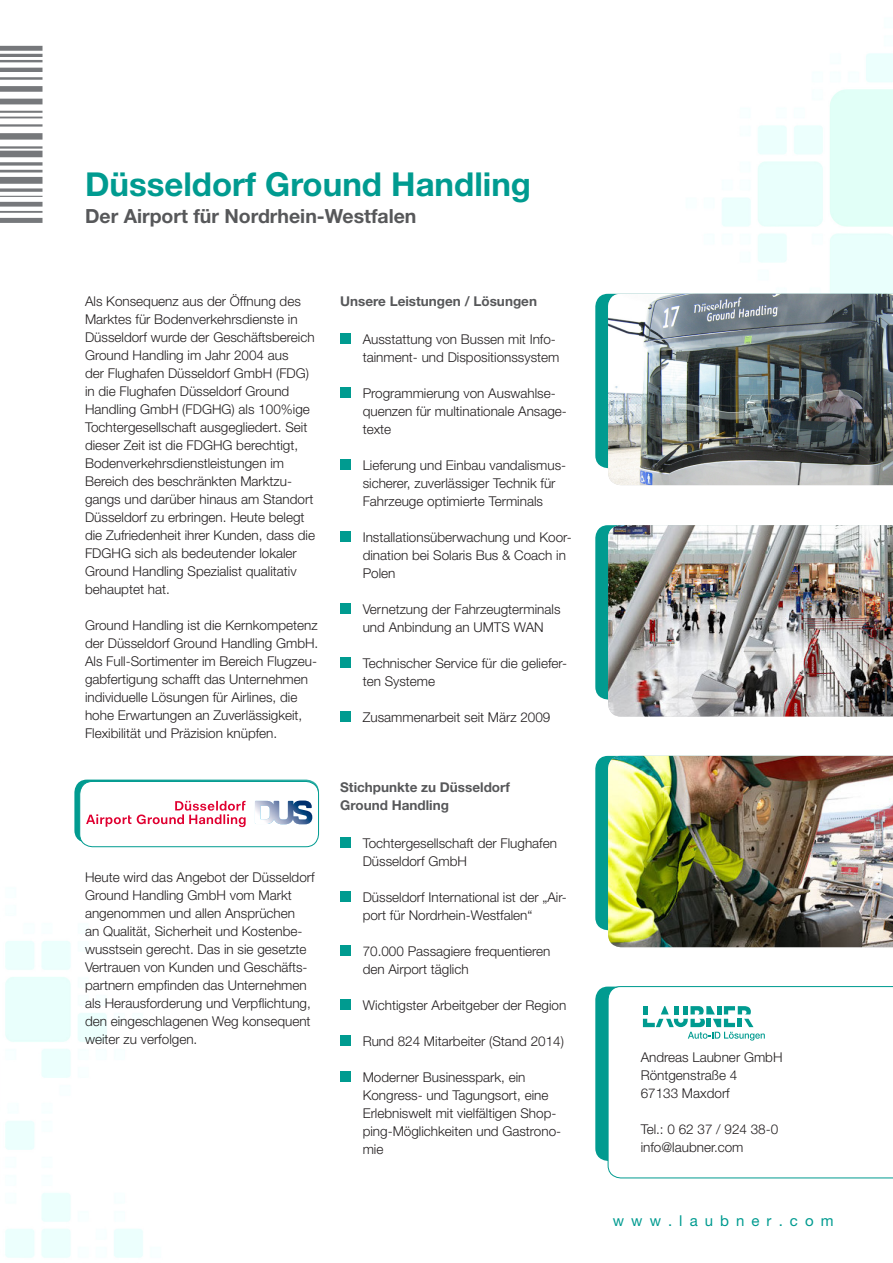
<style>
.page{position:relative;width:893px;height:1263px;background:#fff}
.page>*{position:absolute;margin:0;border:0;box-sizing:border-box;transform-origin:0 0}
.Headlines{font:700 33px "Helvetica Neue";color:#009b90}
.Sublines{font:700 19.5px "Helvetica Neue";color:#57585a}
.t1{font:15px "Helvetica Neue";letter-spacing:.47em;color:#009b90}
.Grundschrift_Laubner{font:300 13.5px/18px "Helvetica Neue";color:#231f20}
.Grundschrift_Laubner-2{font:700 13.5px "Helvetica Neue";color:#57585a}
</style>
<div class="page">
<img style="left:5px;top:836px;width:159px;height:422px">
<div style="left:340px;top:333px;width:10px;height:11px;background:#009b90"></div>
<div style="left:340px;top:387px;width:10px;height:11px;background:#009b90"></div>
<div style="left:340px;top:459px;width:10px;height:11px;background:#009b90"></div>
<div style="left:340px;top:531px;width:10px;height:11px;background:#009b90"></div>
<div style="left:340px;top:603px;width:10px;height:11px;background:#009b90"></div>
<div style="left:340px;top:657px;width:10px;height:11px;background:#009b90"></div>
<div style="left:340px;top:711px;width:10px;height:11px;background:#009b90"></div>
<div style="left:340px;top:837px;width:10px;height:11px;background:#009b90"></div>
<div style="left:340px;top:891px;width:10px;height:11px;background:#009b90"></div>
<div style="left:340px;top:945px;width:10px;height:11px;background:#009b90"></div>
<div style="left:340px;top:999px;width:10px;height:11px;background:#009b90"></div>
<div style="left:340px;top:1035px;width:10px;height:11px;background:#009b90"></div>
<div style="left:340px;top:1071px;width:10px;height:11px;background:#009b90"></div>
<div style="left:0;top:42px;width:43px;height:184px;background:linear-gradient(to right,#fff,#fff)"></div>
<svg style="left:0;top:46px;width:43px;height:177px"></svg>
<svg style="left:595px;top:294px;width:13px;height:174px;background:#0ea095"></svg>
<img style="left:608px;top:294px;width:285px;height:191px">
<svg style="left:595px;top:525px;width:13px;height:174px;background:#0ea095"></svg>
<img style="left:608px;top:525px;width:285px;height:191px">
<svg style="left:595px;top:756px;width:13px;height:174px;background:#0ea095"></svg>
<svg style="left:595px;top:986px;width:13px;height:175px;background:#0fa096"></svg>
<img style="left:608px;top:756px;width:285px;height:191px">
<svg style="left:608px;top:986px;width:285px;height:192px"></svg>
<svg style="left:643px;top:1006px;width:122px;height:34px"></svg>
<svg style="left:74px;top:779px;width:245px;height:64px"></svg>
<div style="left:80px;top:781px;width:239px;height:66px;background:#fff;border-radius:13px"></div>
<div style="left:79px;top:781px;width:240px;height:66px;border:1px solid #009b90;border-radius:13px"></div>
<img style="left:255px;top:800px;width:57px;height:24px">
<svg style="left:86px;top:801px;width:160px;height:26px"></svg>
<p class="Headlines" style="left:85px;top:164px;width:448px">Düsseldorf Ground Handling</p>
<p class="Sublines" style="left:85px;top:204px;width:333px">Der Airport für Nordrhein-Westfalen</p>
<p class="Grundschrift_Laubner" style="left:85px;top:292px;width:232px">Als Konsequenz aus der Öffnung des Marktes für Bodenverkehrsdienste in Düsseldorf wurde der Geschäftsbereich Ground Handling im Jahr 2004 aus<br>der Flughafen Düsseldorf GmbH (FDG) in die Flughafen Düsseldorf Ground Handling GmbH (FDGHG) als 100%ige Tochtergesellschaft ausgegliedert. Seit dieser Zeit ist die FDGHG berechtigt, Bodenverkehrsdienstleistungen im Bereich des beschränkten Marktzu&shy;gangs und darüber hinaus am Standort Düsseldorf zu erbringen. Heute belegt die Zufriedenheit ihrer Kunden, dass die FDGHG sich als bedeutender lokaler Ground Handling Spezialist qualitativ behauptet hat.</p>
<p class="Grundschrift_Laubner" style="left:85px;top:616px;width:235px">Ground Handling ist die Kernkompetenz der Düsseldorf Ground Handling GmbH.<br>Als Full-Sortimenter im Bereich Flugzeu&shy;gabfertigung schafft das Unternehmen individuelle Lösungen für Airlines, die hohe Erwartungen an Zuverlässigkeit, Flexibilität und Präzision knüpfen.</p>
<p class="Grundschrift_Laubner" style="left:85px;top:868px;width:231px">Heute wird das Angebot der Düsseldorf Ground Handling GmbH vom Markt angenommen und allen Ansprüchen<br>an Qualität, Sicherheit und Kostenbe&shy;wusstsein gerecht. Das in sie gesetzte Vertrauen von Kunden und Geschäfts&shy;partnern empfinden das Unternehmen als Herausforderung und Verpflichtung, den eingeschlagenen Weg konsequent weiter zu verfolgen.</p>
<p class="Grundschrift_Laubner-2" style="left:340px;top:293px;width:198px">Unsere Leistungen / Lösungen</p>
<p class="Grundschrift_Laubner" style="left:363px;top:329px;width:198px">Ausstattung von Bussen mit Info&shy;tainment- und Dispositionssystem</p>
<p class="Grundschrift_Laubner" style="left:363px;top:383px;width:206px">Programmierung von Auswahlse&shy;quenzen für multinationale Ansage&shy;texte</p>
<p class="Grundschrift_Laubner" style="left:363px;top:455px;width:205px">Lieferung und Einbau vandalismus&shy;sicherer, zuverlässiger Technik für<br>Fahrzeuge optimierte Terminals</p>
<p class="Grundschrift_Laubner" style="left:363px;top:527px;width:211px">Installationsüberwachung und Koor&shy;dination bei Solaris Bus &amp; Coach in<br>Polen</p>
<p class="Grundschrift_Laubner" style="left:363px;top:599px;width:199px">Vernetzung der Fahrzeugterminals und Anbindung an UMTS WAN</p>
<p class="Grundschrift_Laubner" style="left:363px;top:653px;width:206px">Technischer Service für die geliefer&shy;ten Systeme</p>
<p class="Grundschrift_Laubner" style="left:363px;top:707px;width:189px">Zusammenarbeit seit März 2009</p>
<p class="Grundschrift_Laubner-2" style="left:340px;top:779px;width:171px">Stichpunkte zu Düsseldorf</p>
<p class="Grundschrift_Laubner-2" style="left:340px;top:797px;width:110px">Ground Handling</p>
<p class="Grundschrift_Laubner" style="left:363px;top:833px;width:196px">Tochtergesellschaft der Flughafen<br>Düsseldorf GmbH</p>
<p class="Grundschrift_Laubner" style="left:363px;top:887px;width:206px">Düsseldorf International ist der „Air&shy;port für Nordrhein-Westfalen“</p>
<p class="Grundschrift_Laubner" style="left:363px;top:941px;width:189px">70.000 Passagiere frequentieren den Airport täglich</p>
<p class="Grundschrift_Laubner" style="left:363px;top:995px;width:205px">Wichtigster Arbeitgeber der Region</p>
<p class="Grundschrift_Laubner" style="left:363px;top:1031px;width:203px">Rund 824 Mitarbeiter (Stand 2014)</p>
<p class="Grundschrift_Laubner" style="left:363px;top:1067px;width:200px">Moderner Businesspark, ein<br>Kongress- und Tagungsort, eine<br>Erlebniswelt mit vielfältigen Shop&shy;ping-Möglichkeiten und Gastrono&shy;mie</p>
<p class="Grundschrift_Laubner" style="left:641px;top:1048px;width:143px">Andreas Laubner GmbH</p>
<p class="Grundschrift_Laubner" style="left:641px;top:1066px;width:98px">Röntgenstraße 4</p>
<p class="Grundschrift_Laubner" style="left:641px;top:1084px;width:91px">67133 Maxdorf</p>
<p class="Grundschrift_Laubner" style="left:641px;top:1120px;width:139px">Tel.: 0 62 37 / 924 38-0</p>
<p class="Grundschrift_Laubner" style="left:641px;top:1138px;width:104px">info@laubner.com</p>
<p class="t1" style="left:613px;top:1211px;width:222px">www.laubner.com</p>
</div>
